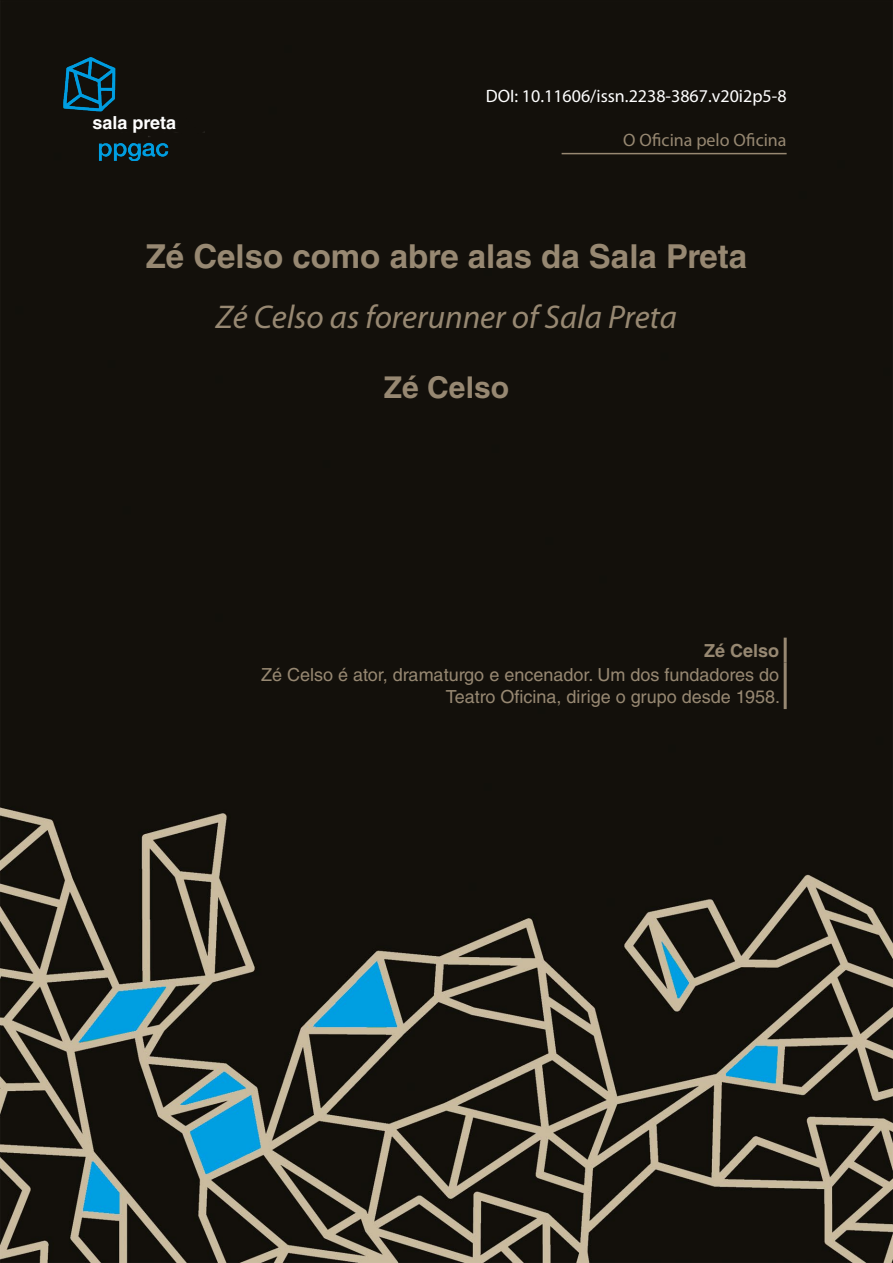
<style>
.page{position:relative;width:893px;height:1263px;background:#fff}
.page>*{position:absolute;margin:0;border:0;box-sizing:border-box;transform-origin:0 0}
.t1{font:700 33px "Helvetica LT Std";color:#978872}
.t2{font:italic 33px "Myriad Pro";color:#978872}
.t3{font:700 30px "Helvetica LT Std";color:#978872}
.t4{font:18px/21.6px "Helvetica LT Std";color:#978872;text-align:right}
.t5{font:18px "Myriad Pro";color:#fff}
.t6{font:18px "Myriad Pro";color:#978872}
.t7{font:700 18px "Helvetica LT Std";color:#fff}
.t8{font:700 18px "Helvetica LT Std";color:#978872}
</style>
<div class="page">
<img style="left:0;top:0;width:893px;height:1263px">
<img style="left:64px;top:56px;width:140px;height:104px">
<hr style="left:784px;top:638px;width:3px;height:24px;background:#978872">
<hr style="left:784px;top:662px;width:3px;height:47px;background:#978872">
<hr style="left:562px;top:153px;width:225px;height:1px;background:#978872">
<p class="t7" style="left:92px;top:112px;width:85px">sala preta</p>
<p class="t5" style="left:486px;top:85px;width:302px">DOI: 10.11606/issn.2238-3867.v20i2p5-8</p>
<p class="t6" style="left:623px;top:129px;width:165px">O Oficina pelo Oficina</p>
<h1 class="t1" style="left:146px;top:236px;width:603px">Zé Celso como abre alas da Sala Preta</h1>
<h1 class="t2" style="left:216px;top:300px;width:463px">Zé Celso as forerunner of Sala Preta</h1>
<h2 class="t3" style="left:384px;top:369px;width:127px">Zé Celso</h2>
<p class="t8" style="left:704px;top:639px;width:77px">Zé Celso</p>
<p class="t4" style="left:261px;top:664px;width:520px">Zé Celso é ator, dramaturgo e encenador. Um dos fundadores do<br>Teatro Oficina, dirige o grupo desde 1958.</p>
</div>
